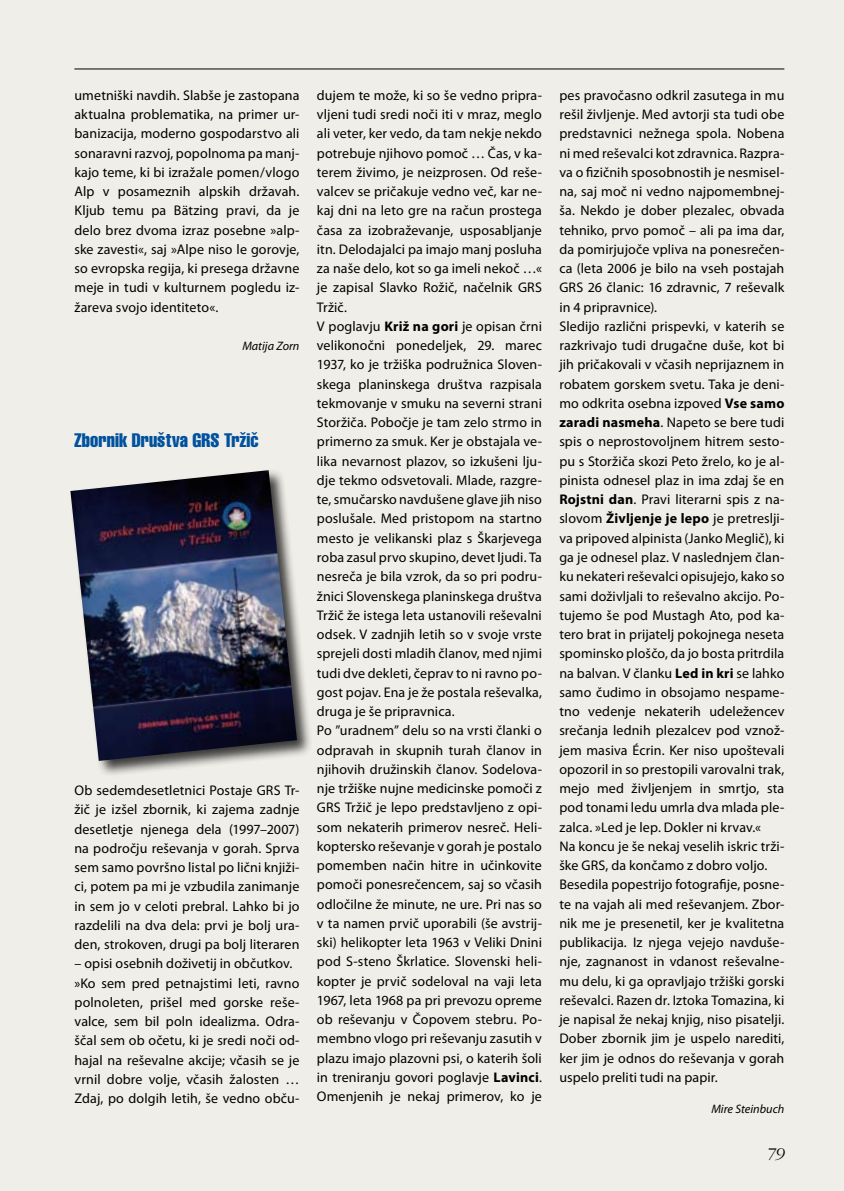
<style>
.page{position:relative;width:844px;height:1191px;background:#fff}
.page>*{position:absolute;margin:0;border:0;box-sizing:border-box;transform-origin:0 0}
.t1{font:extra-condensed 19.25px "Helvetica";letter-spacing:.005em;color:#00519e}
.t2{font:italic 300 16.97px "Garamond";color:#000}
.t3{font:14px/19.2px "Myriad Pro";letter-spacing:.01em;color:#000}
.t4{font:italic 12.25px "Myriad Pro";color:#000}
.s1{font-weight:700}
</style>
<div class="page">
<div style="left:0;top:0;width:843px;height:1191px;background:#f0eee8"></div>
<div style="left:68px;top:468px;width:253px;height:317px;background:#000;opacity:.75"></div>
<img style="left:70px;top:470px;width:227px;height:291px">
<hr style="left:74px;top:69px;width:710px;height:1px;background:#000">
<p class="t3" style="left:74px;top:85px;width:226px;text-align:justify">umetniški navdih. Slabše je zastopana aktualna problematika, na primer ur&shy;banizacija, moderno gospodarstvo ali sonaravni razvoj, popolnoma pa manj&shy;kajo teme, ki bi izražale pomen/vlogo Alp v posameznih alpskih državah.<br>Kljub temu pa Bätzing pravi, da je delo brez dvoma izraz posebne »alp&shy;ske zavesti«, saj »Alpe niso le gorovje, so evropska regija, ki presega državne meje in tudi v kulturnem pogledu iz&shy;žareva svojo identiteto«.</p>
<p class="t4" style="left:242px;top:338px;width:59px">Matija Zorn</p>
<h1 class="t1" style="left:74px;top:428px;width:186px">Zbornik Društva GRS Tržič</h1>
<p class="t3" style="left:74px;top:780px;width:226px;text-align:justify">Ob sedemdesetletnici Postaje GRS Tr&shy;žič je izšel zbornik, ki zajema zadnje desetletje njenega dela (1997–2007) na področju reševanja v gorah. Sprva sem samo površno listal po lični knjiži&shy;ci, potem pa mi je vzbudila zanimanje in sem jo v celoti prebral. Lahko bi jo razdelili na dva dela: prvi je bolj ura&shy;den, strokoven, drugi pa bolj literaren</p>
<p class="t3" style="left:74px;top:953px;width:226px">– opisi osebnih doživetij in občutkov. »Ko sem pred petnajstimi leti, ravno polnoleten, prišel med gorske reše&shy;valce, sem bil poln idealizma. Odra&shy;ščal sem ob očetu, ki je sredi noči od&shy;hajal na reševalne akcije; včasih se je vrnil dobre volje, včasih žalosten … Zdaj, po dolgih letih, še vedno obču-</p>
<p class="t3" style="left:317px;top:85px;width:226px">dujem te može, ki so še vedno pripra&shy;vljeni tudi sredi noči iti v mraz, meglo ali veter, ker vedo, da tam nekje nekdo potrebuje njihovo pomoč … Čas, v ka&shy;terem živimo, je neizprosen. Od reše&shy;valcev se pričakuje vedno več, kar ne&shy;kaj dni na leto gre na račun prostega časa za izobraževanje, usposabljanje itn. Delodajalci pa imajo manj posluha za naše delo, kot so ga imeli nekoč …« je zapisal Slavko Rožič, načelnik GRS Tržič.<br>V poglavju <span class="s1">Križ na gori</span> je opisan črni velikonočni ponedeljek, 29. marec 1937, ko je tržiška podružnica Sloven&shy;skega planinskega društva razpisala tekmovanje v smuku na severni strani Storžiča. Pobočje je tam zelo strmo in primerno za smuk. Ker je obstajala ve&shy;lika nevarnost plazov, so izkušeni lju&shy;dje tekmo odsvetovali. Mlade, razgre&shy;te, smučarsko navdušene glave jih niso poslušale. Med pristopom na startno mesto je velikanski plaz s Škarjevega roba zasul prvo skupino, devet ljudi. Ta nesreča je bila vzrok, da so pri podru&shy;žnici Slovenskega planinskega društva Tržič že istega leta ustanovili reševalni odsek. V zadnjih letih so v svoje vrste sprejeli dosti mladih članov, med njimi tudi dve dekleti, čeprav to ni ravno po&shy;gost pojav. Ena je že postala reševalka, druga je še pripravnica.<br>Po ”uradnem” delu so na vrsti članki o odpravah in skupnih turah članov in njihovih družinskih članov. Sodelova&shy;nje tržiške nujne medicinske pomoči z GRS Tržič je lepo predstavljeno z opi&shy;som nekaterih primerov nesreč. Heli&shy;koptersko reševanje v gorah je postalo pomemben način hitre in učinkovite pomoči ponesrečencem, saj so včasih odločilne že minute, ne ure. Pri nas so v ta namen prvič uporabili (še avstrij&shy;ski) helikopter leta 1963 v Veliki Dnini pod S-steno Škrlatice. Slovenski heli&shy;kopter je prvič sodeloval na vaji leta 1967, leta 1968 pa pri prevozu opreme ob reševanju v Čopovem stebru. Po&shy;membno vlogo pri reševanju zasutih v plazu imajo plazovni psi, o katerih šoli in treniranju govori poglavje <span class="s1">Lavinci</span>.<br>Omenjenih je nekaj primerov, ko je</p>
<p class="t3" style="left:559px;top:85px;width:226px">pes pravočasno odkril zasutega in mu rešil življenje. Med avtorji sta tudi obe predstavnici nežnega spola. Nobena ni med reševalci kot zdravnica. Razpra&shy;va o fizičnih sposobnostih je nesmisel&shy;na, saj moč ni vedno najpomembnej&shy;ša. Nekdo je dober plezalec, obvada tehniko, prvo pomoč – ali pa ima dar, da pomirjujoče vpliva na ponesrečen&shy;ca (leta 2006 je bilo na vseh postajah GRS 26 članic: 16 zdravnic, 7 reševalk in 4 pripravnice).<br>Sledijo različni prispevki, v katerih se razkrivajo tudi drugačne duše, kot bi jih pričakovali v včasih neprijaznem in robatem gorskem svetu. Taka je deni&shy;mo odkrita osebna izpoved <span class="s1">Vse samo zaradi nasmeha</span>. Napeto se bere tudi spis o neprostovoljnem hitrem sesto&shy;pu s Storžiča skozi Peto žrelo, ko je al&shy;pinista odnesel plaz in ima zdaj še en <span class="s1">Rojstni dan</span>. Pravi literarni spis z na&shy;slovom <span class="s1">Življenje je lepo</span> je pretreslji&shy;va pripoved alpinista (Janko Meglič), ki ga je odnesel plaz. V naslednjem član&shy;ku nekateri reševalci opisujejo, kako so sami doživljali to reševalno akcijo. Po&shy;tujemo še pod Mustagh Ato, pod ka&shy;tero brat in prijatelj pokojnega neseta spominsko ploščo, da jo bosta pritrdila na balvan. V članku <span class="s1">Led in kri</span> se lahko samo čudimo in obsojamo nespame&shy;tno vedenje nekaterih udeležencev srečanja lednih plezalcev pod vznož&shy;jem masiva Écrin. Ker niso upoštevali opozoril in so prestopili varovalni trak, mejo med življenjem in smrtjo, sta pod tonami ledu umrla dva mlada ple&shy;zalca. »Led je lep. Dokler ni krvav.«<br>Na koncu je še nekaj veselih iskric trži&shy;ške GRS, da končamo z dobro voljo.<br>Besedila popestrijo fotografije, posne&shy;te na vajah ali med reševanjem. Zbor&shy;nik me je presenetil, ker je kvalitetna publikacija. Iz njega vejejo navduše&shy;nje, zagnanost in vdanost reševalne&shy;mu delu, ki ga opravljajo tržiški gorski reševalci. Razen dr. Iztoka Tomazina, ki je napisal že nekaj knjig, niso pisatelji.<br>Dober zbornik jim je uspelo narediti, ker jim je odnos do reševanja v gorah uspelo preliti tudi na papir.</p>
<p class="t4" style="left:711px;top:1101px;width:75px">Mire Steinbuch</p>
<p class="t2" style="left:765px;top:1145px;width:20px">79</p>
</div>
